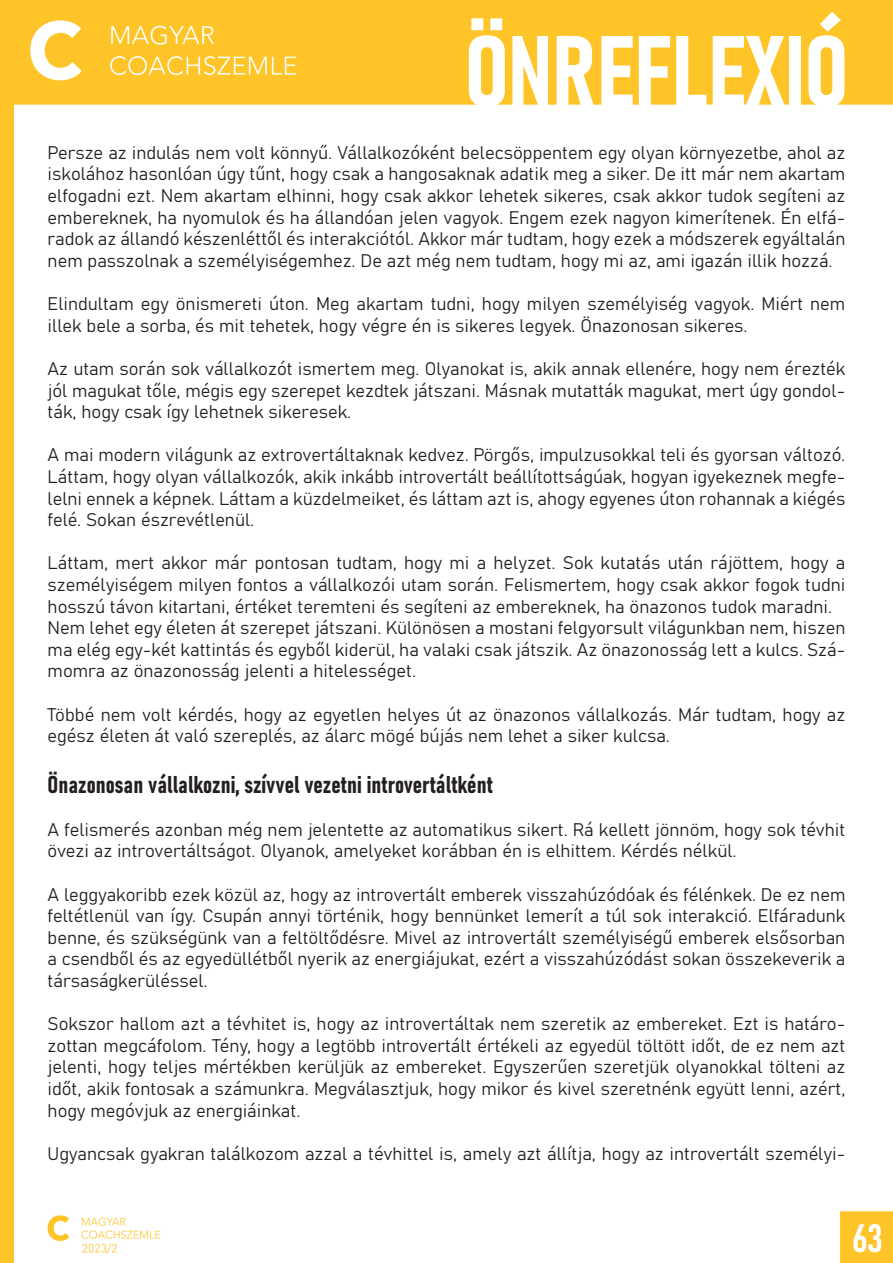
<style>
.page{position:relative;width:893px;height:1263px;background:#fff}
.page>*{position:absolute;margin:0;border:0;box-sizing:border-box;transform-origin:0 0}
.t1{font:99px "Bahnschrift";color:#fff}
.t2{font:39px "Bahnschrift";color:#fff}
.t3{font:24px "Bahnschrift";color:#231f20}
.t4{font:18px/21.6px "Bahnschrift";color:#231f20;text-align:justify}
</style>
<div class="page">
<img style="left:0;top:0;width:893px;height:1263px">
<h1 class="t1" style="left:465px;top:-4px;width:386px">ÖNREFLEXIÓ</h1>
<p class="t4" style="left:48px;top:140px;width:799px">Persze az indulás nem volt könnyű. Vállalkozóként belecsöppentem egy olyan környezetbe, ahol az iskolához hasonlóan úgy tűnt, hogy csak a hangosaknak adatik meg a siker. De itt már nem akartam elfogadni ezt. Nem akartam elhinni, hogy csak akkor lehetek sikeres, csak akkor tudok segíteni az embereknek, ha nyomulok és ha állandóan jelen vagyok. Engem ezek nagyon kimerítenek. Én elfá&shy;radok az állandó készenléttől és interakciótól. Akkor már tudtam, hogy ezek a módszerek egyáltalán nem passzolnak a személyiségemhez. De azt még nem tudtam, hogy mi az, ami igazán illik hozzá.</p>
<p class="t4" style="left:48px;top:292px;width:799px">Elindultam egy önismereti úton. Meg akartam tudni, hogy milyen személyiség vagyok. Miért nem illek bele a sorba, és mit tehetek, hogy végre én is sikeres legyek. Önazonosan sikeres.</p>
<p class="t4" style="left:48px;top:356px;width:799px">Az utam során sok vállalkozót ismertem meg. Olyanokat is, akik annak ellenére, hogy nem érezték jól magukat tőle, mégis egy szerepet kezdtek játszani. Másnak mutatták magukat, mert úgy gondol&shy;ták, hogy csak így lehetnek sikeresek.</p>
<p class="t4" style="left:48px;top:443px;width:799px">A mai modern világunk az extrovertáltaknak kedvez. Pörgős, impulzusokkal teli és gyorsan változó.<br>Láttam, hogy olyan vállalkozók, akik inkább introvertált beállítottságúak, hogyan igyekeznek megfe&shy;lelni ennek a képnek. Láttam a küzdelmeiket, és láttam azt is, ahogy egyenes úton rohannak a kiégés felé. Sokan észrevétlenül.</p>
<p class="t4" style="left:48px;top:551px;width:799px;text-align:left">Láttam, mert akkor már pontosan tudtam, hogy mi a helyzet. Sok kutatás után rájöttem, hogy a személyiségem milyen fontos a vállalkozói utam során. Felismertem, hogy csak akkor fogok tudni hosszú távon kitartani, értéket teremteni és segíteni az embereknek, ha önazonos tudok maradni.<br>Nem lehet egy életen át szerepet játszani. Különösen a mostani felgyorsult világunkban nem, hiszen ma elég egy-két kattintás és egyből kiderül, ha valaki csak játszik. Az önazonosság lett a kulcs. Szá&shy;momra az önazonosság jelenti a hitelességet.</p>
<p class="t4" style="left:48px;top:702px;width:799px">Többé nem volt kérdés, hogy az egyetlen helyes út az önazonos vállalkozás. Már tudtam, hogy az egész életen át való szereplés, az álarc mögé bújás nem lehet a siker kulcsa.</p>
<h3 class="t3" style="left:48px;top:766px;width:447px">Önazonosan vállalkozni, szívvel vezetni introvertáltként</h3>
<p class="t4" style="left:48px;top:817px;width:799px">A felismerés azonban még nem jelentette az automatikus sikert. Rá kellett jönnöm, hogy sok tévhit övezi az introvertáltságot. Olyanok, amelyeket korábban én is elhittem. Kérdés nélkül.</p>
<p class="t4" style="left:48px;top:882px;width:799px">A leggyakoribb ezek közül az, hogy az introvertált emberek visszahúzódóak és félénkek. De ez nem feltétlenül van így. Csupán annyi történik, hogy bennünket lemerít a túl sok interakció. Elfáradunk benne, és szükségünk van a feltöltődésre. Mivel az introvertált személyiségű emberek elsősorban a csendből és az egyedüllétből nyerik az energiájukat, ezért a visszahúzódást sokan összekeverik a társaságkerüléssel.</p>
<p class="t4" style="left:48px;top:1012px;width:799px">Sokszor hallom azt a tévhitet is, hogy az introvertáltak nem szeretik az embereket. Ezt is határo&shy;zottan megcáfolom. Tény, hogy a legtöbb introvertált értékeli az egyedül töltött időt, de ez nem azt jelenti, hogy teljes mértékben kerüljük az embereket. Egyszerűen szeretjük olyanokkal tölteni az időt, akik fontosak a számunkra. Megválasztjuk, hogy mikor és kivel szeretnénk együtt lenni, azért, hogy megóvjuk az energiáinkat.</p>
<p class="t4" style="left:48px;top:1141px;width:799px">Ugyancsak gyakran találkozom azzal a tévhittel is, amely azt állítja, hogy az introvertált személyi-</p>
<h2 class="t2" style="left:852px;top:1208px;width:32px">63</h2>
</div>
